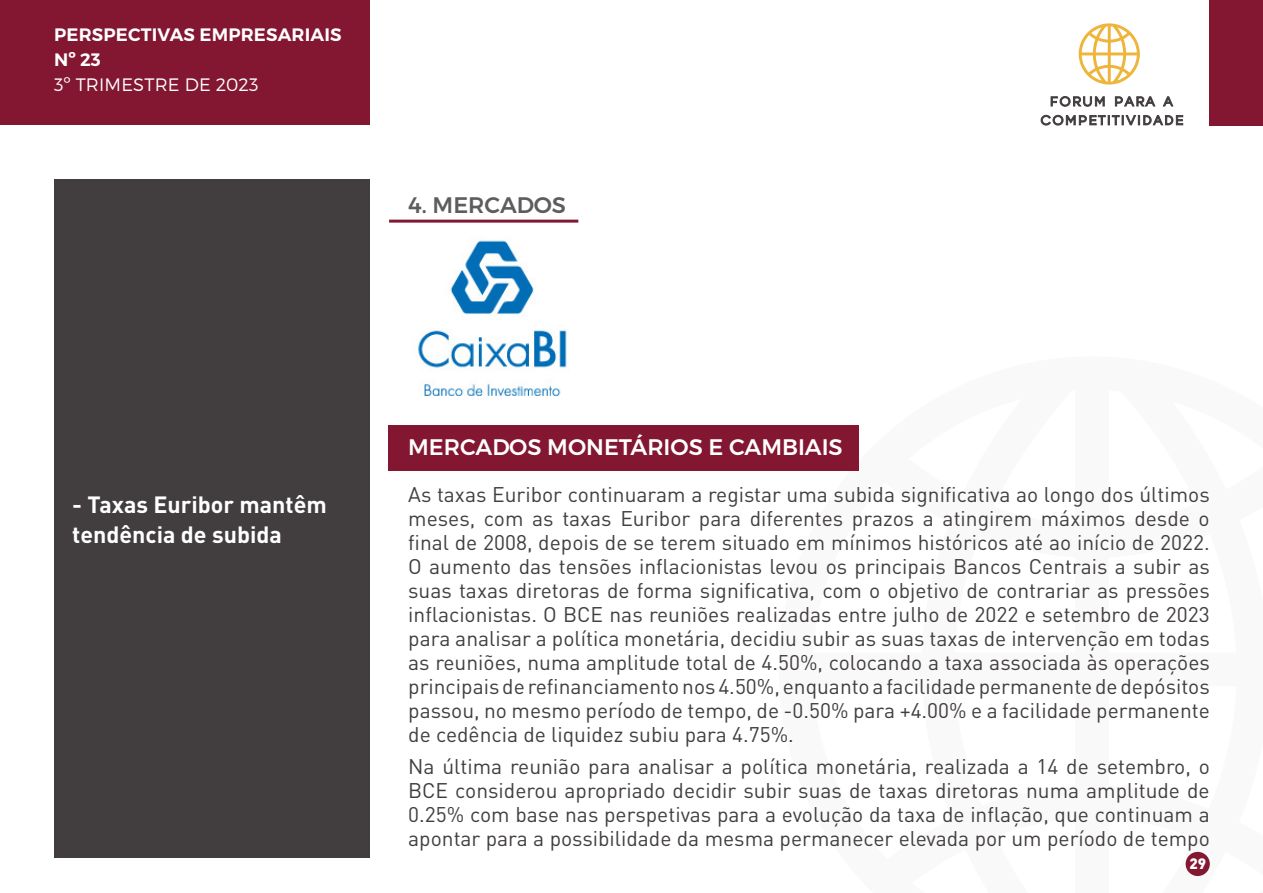
<style>
.page{position:relative;width:1263px;height:893px;background:#fff}
.page>*{position:absolute;margin:0;border:0;box-sizing:border-box;transform-origin:0 0}
.t1{font:700 23.25px/30px "DIN Pro";color:#fff}
.t2{font:500 22.5px "Montserrat";color:#fff}
.t3{font:500 22.5px "Montserrat";color:#5e5d5d}
.t4{font:21px/24px "DIN Pro";color:#423e40;text-align:justify}
.t5{font:600 18px/25.2px "Montserrat";letter-spacing:.01em;color:#fff}
.t6{font:300 18px "Montserrat";letter-spacing:.01em;color:#fff}
.t7{font:900 15px "DIN Pro";color:#fff}
</style>
<div class="page">
<div style="left:54px;top:179px;width:316px;height:678px;background:#423e40"></div>
<div style="left:0;top:0;width:370px;height:125px;background:#831732"></div>
<div style="left:1210px;top:0;width:53px;height:125px;background:#831732"></div>
<svg style="left:1079px;top:23px;width:61px;height:62px"></svg>
<svg style="left:1050px;top:96px;width:55px;height:11px"></svg>
<svg style="left:1115px;top:96px;width:41px;height:11px"></svg>
<svg style="left:1162px;top:96px;width:12px;height:11px"></svg>
<svg style="left:1040px;top:114px;width:143px;height:12px"></svg>
<div style="left:1185px;top:852px;width:25px;height:24px;background:#831832;border-radius:50%"></div>
<div style="left:388px;top:425px;width:471px;height:45px;background:#831732"></div>
<hr style="left:389px;top:220px;width:189px;height:3px;background:#831832">
<img style="left:418px;top:239px;width:149px;height:157px">
<p class="t5" style="left:54px;top:22px;width:289px">PERSPECTIVAS EMPRESARIAIS<br>Nº 23</p>
<p class="t6" style="left:54px;top:74px;width:206px">3º TRIMESTRE DE 2023</p>
<p class="t3" style="left:408px;top:191px;width:159px">4. MERCADOS</p>
<p class="t1" style="left:72px;top:489px;width:256px">- Taxas Euribor mantêm tendência de subida</p>
<p class="t2" style="left:408px;top:433px;width:436px">MERCADOS MONETÁRIOS E CAMBIAIS</p>
<p class="t4" style="left:408px;top:482px;width:803px">As taxas Euribor continuaram a registar uma subida significativa ao longo dos últimos meses, com as taxas Euribor para diferentes prazos a atingirem máximos desde o final de 2008, depois de se terem situado em mínimos históricos até ao início de 2022.<br>O aumento das tensões inflacionistas levou os principais Bancos Centrais a subir as suas taxas diretoras de forma significativa, com o objetivo de contrariar as pressões inflacionistas. O BCE nas reuniões realizadas entre julho de 2022 e setembro de 2023 para analisar a política monetária, decidiu subir as suas taxas de intervenção em todas as reuniões, numa amplitude total de 4.50%, colocando a taxa associada às operações principais de refinanciamento nos 4.50%, enquanto a facilidade permanente de depósitos passou, no mesmo período de tempo, de -0.50% para +4.00% e a facilidade permanente de cedência de liquidez subiu para 4.75%.</p>
<p class="t4" style="left:408px;top:754px;width:803px">Na última reunião para analisar a política monetária, realizada a 14 de setembro, o BCE considerou apropriado decidir subir suas de taxas diretoras numa amplitude de 0.25% com base nas perspetivas para a evolução da taxa de inflação, que continuam a apontar para a possibilidade da mesma permanecer elevada por um período de tempo</p>
<p class="t7" style="left:1189px;top:853px;width:18px">29</p>
</div>
